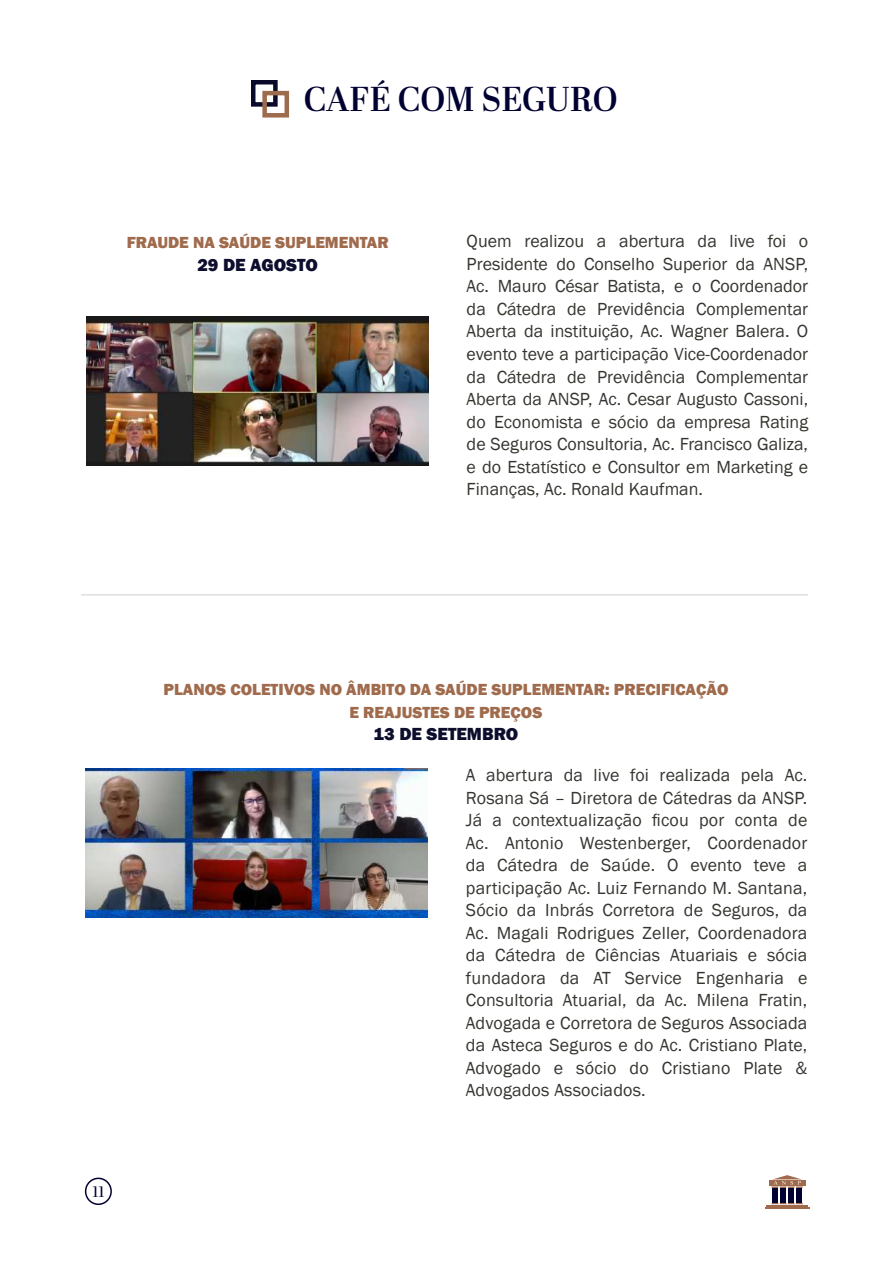
<style>
.page{position:relative;width:893px;height:1263px;background:#fff}
.page>*{position:absolute;margin:0;border:0;box-sizing:border-box;transform-origin:0 0}
.t1{font:600 34.5px "Abril Display";letter-spacing:-.005em;color:#000032}
.t2{font:18px/22.5px "Franklin Gothic";color:#353630;text-align:justify}
.t3{font:800 18px "Franklin Gothic";color:#0d0d2d}
.t4{font:800 16.5px/22.5px "Franklin Gothic";color:#a06b4d;text-align:center}
.t5{font:15px "Abril Display";color:#000038}
</style>
<div class="page">
<hr style="left:765px;top:1207px;width:44px;height:2px;background:#a06b4d">
<hr style="left:766px;top:1205px;width:42px;height:1px;background:#a06b4d">
<svg style="left:771px;top:1202px;width:32px;height:2px"></svg>
<div style="left:780px;top:1188px;width:6px;height:14px;background:#000032"></div>
<div style="left:789px;top:1188px;width:5px;height:14px;background:#000032"></div>
<div style="left:797px;top:1188px;width:5px;height:14px;background:#000032"></div>
<div style="left:772px;top:1188px;width:6px;height:14px;background:#000032"></div>
<div style="left:769px;top:1180px;width:37px;height:5px;background:#a06b4d"></div>
<svg style="left:771px;top:1175px;width:32px;height:13px"></svg>
<div style="left:85px;top:1177px;width:27px;height:28px;border:2px solid #000032;border-radius:50%"></div>
<img style="left:87px;top:316px;width:342px;height:149px">
<div style="left:251px;top:80px;width:27px;height:27px;border:4px solid #0a0b2b"></div>
<div style="left:262px;top:91px;width:27px;height:27px;border:4px solid #9d6b4e"></div>
<img style="left:85px;top:769px;width:342px;height:148px">
<hr style="left:81px;top:594px;width:727px;height:2px;background:#231f20">
<h1 class="t1" style="left:304px;top:75px;width:315px">CAFÉ COM SEGURO</h1>
<p class="t4" style="left:127px;top:231px;width:264px">FRAUDE NA SAÚDE SUPLEMENTAR</p>
<p class="t3" style="left:197px;top:253px;width:122px">29 DE AGOSTO</p>
<p class="t2" style="left:467px;top:231px;width:343px">Quem realizou a abertura da live foi o Presidente do Conselho Superior da ANSP, Ac. Mauro César Batista, e o Coordenador da Cátedra de Previdência Complementar Aberta da instituição, Ac. Wagner Balera. O evento teve a participação Vice-Coordenador da Cátedra de Previdência Complementar Aberta da ANSP, Ac. Cesar Augusto Cassoni, do Economista e sócio da empresa Rating de Seguros Consultoria, Ac. Francisco Galiza, e do Estatístico e Consultor em Marketing e Finanças, Ac. Ronald Kaufman.</p>
<p class="t5" style="left:92px;top:1181px;width:13px">11</p>
<p class="t4" style="left:163px;top:678px;width:566px">PLANOS COLETIVOS NO ÂMBITO DA SAÚDE SUPLEMENTAR: PRECIFICAÇÃO<br>E REAJUSTES DE PREÇOS</p>
<p class="t3" style="left:374px;top:722px;width:146px">13 DE SETEMBRO</p>
<p class="t2" style="left:466px;top:764px;width:343px">A abertura da live foi realizada pela Ac.<br>Rosana Sá – Diretora de Cátedras da ANSP.<br>Já a contextualização ficou por conta de Ac. Antonio Westenberger, Coordenador da Cátedra de Saúde. O evento teve a participação Ac. Luiz Fernando M. Santana, Sócio da Inbrás Corretora de Seguros, da Ac. Magali Rodrigues Zeller, Coordenadora da Cátedra de Ciências Atuariais e sócia fundadora da AT Service Engenharia e Consultoria Atuarial, da Ac. Milena Fratin, Advogada e Corretora de Seguros Associada da Asteca Seguros e do Ac. Cristiano Plate, Advogado e sócio do Cristiano Plate &amp; Advogados Associados.</p>
</div>
